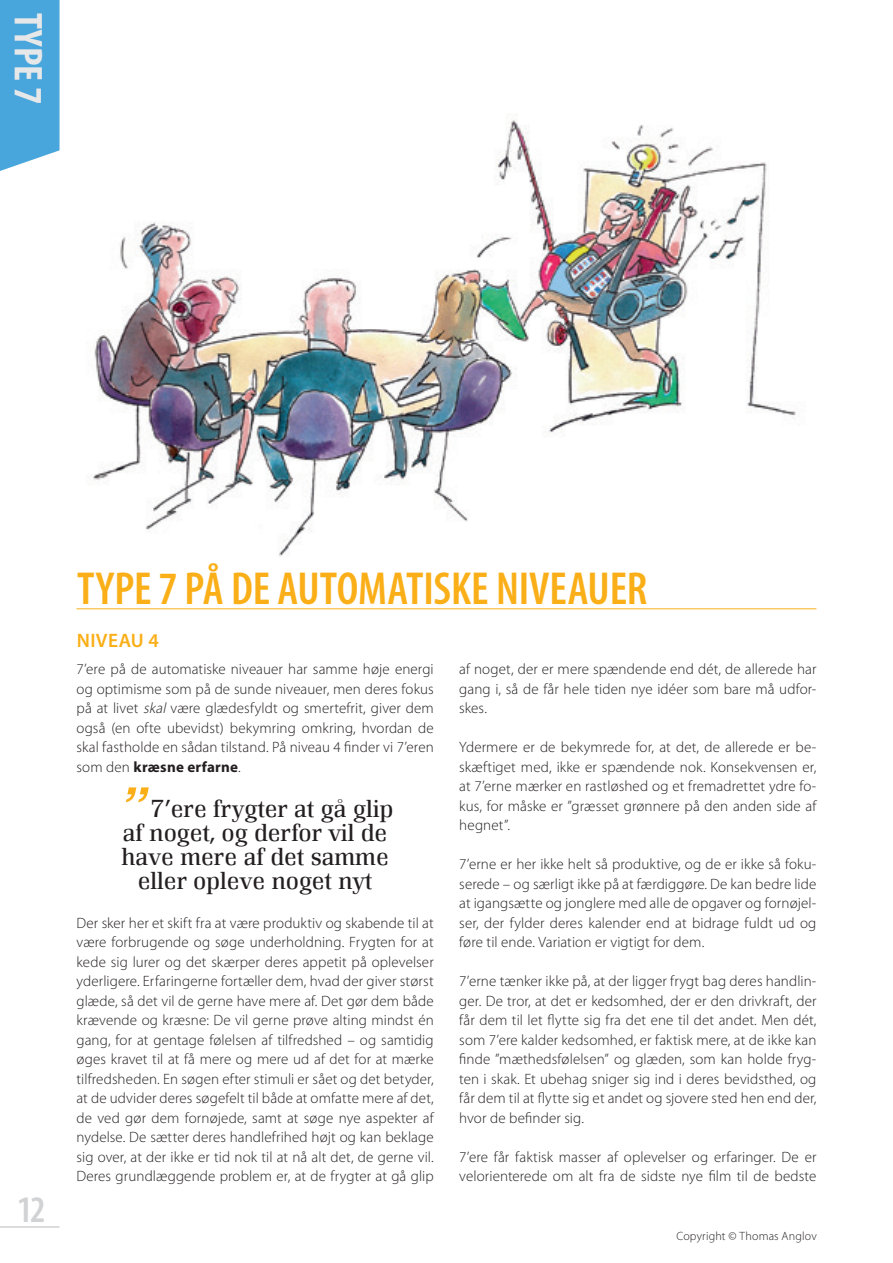
<style>
.page{position:relative;width:893px;height:1263px;background:#fff}
.page>*{position:absolute;margin:0;border:0;box-sizing:border-box;transform-origin:0 0}
.t1{font:600 condensed 46.5px "Myriad Pro";letter-spacing:-.005em;color:#faaf18}
.t2{font:700 condensed 40.5px "Myriad Pro";color:#e6e7e9}
.t3{font:600 condensed 37.5px "Myriad Pro";color:#d1d2d4}
.t4{font:300 25.5px/24px "Renault T";color:#231f20;text-align:center}
.t5{font:600 19.5px "Myriad Pro";letter-spacing:.025em;color:#faaf18}
.t6{font:300 15px/19.5px "Myriad Pro";letter-spacing:.005em;color:#231f20;text-align:justify}
.t7{font:300 12px "Myriad Pro";letter-spacing:.015em;color:#231f20}
.s1{font-style:italic}
.s2{font-weight:700}
.s3{font-family:"Helvetica";font-weight:700;font-style:italic;font-size:54px;color:#faaf18}
</style>
<div class="page">
<img style="left:93px;top:119px;width:703px;height:437px">
<hr style="left:77px;top:609px;width:739px;height:1px;background:#faaf18">
<div style="left:0;top:0;width:60px;height:171px;background:#48a6dc"></div>
<hr style="left:0;top:1226px;width:60px;height:2px;background:#d1d2d4">
<h2 class="t2" style="left:54px;top:13px;width:93px;rotate:90deg">TYPE 7</h2>
<h3 class="t3" style="left:17px;top:1186px;width:30px">12</h3>
<h1 class="t1" style="left:77px;top:560px;width:572px">TYPE 7 PÅ DE AUTOMATISKE NIVEAUER</h1>
<h3 class="t5" style="left:77px;top:628px;width:84px">NIVEAU 4</h3>
<p class="t6" style="left:77px;top:659px;width:359px">7’ere på de automatiske niveauer har samme høje energi og optimisme som på de sunde niveauer, men deres fokus på at livet <span class="s1">skal</span> være glædesfyldt og smertefrit, giver dem også (en ofte ubevidst) bekymring omkring, hvordan de skal fastholde en sådan tilstand. På niveau 4 finder vi 7’eren som den <span class="s2">kræsne erfarne</span>.</p>
<h3 class="t4" style="left:117px;top:797px;width:278px"><span class="s3">”</span> 7’ere frygter at gå glip af noget, og derfor vil de have mere af det samme eller opleve noget nyt</h3>
<p class="t6" style="left:77px;top:913px;width:359px">Der sker her et skift fra at være produktiv og skabende til at være forbrugende og søge underholdning. Frygten for at kede sig lurer og det skærper deres appetit på oplevelser yderligere. Erfaringerne fortæller dem, hvad der giver størst glæde, så det vil de gerne have mere af. Det gør dem både krævende og kræsne: De vil gerne prøve alting mindst én gang, for at gentage følelsen af tilfredshed – og samtidig øges kravet til at få mere og mere ud af det for at mærke tilfredsheden. En søgen efter stimuli er sået og det betyder, at de udvider deres søgefelt til både at omfatte mere af det, de ved gør dem fornøjede, samt at søge nye aspekter af nydelse. De sætter deres handlefrihed højt og kan beklage sig over, at der ikke er tid nok til at nå alt det, de gerne vil.<br>Deres grundlæggende problem er, at de frygter at gå glip</p>
<p class="t6" style="left:459px;top:659px;width:359px">af noget, der er mere spændende end dét, de allerede har gang i, så de får hele tiden nye idéer som bare må udfor&shy;skes.</p>
<p class="t6" style="left:459px;top:737px;width:359px">Ydermere er de bekymrede for, at det, de allerede er be&shy;skæftiget med, ikke er spændende nok. Konsekvensen er, at 7’erne mærker en rastløshed og et fremadrettet ydre fo&shy;kus, for måske er ”græsset grønnere på den anden side af hegnet”.</p>
<p class="t6" style="left:459px;top:854px;width:359px">7’erne er her ikke helt så produktive, og de er ikke så foku&shy;serede – og særligt ikke på at færdiggøre. De kan bedre lide at igangsætte og jonglere med alle de opgaver og fornøjel&shy;ser, der fylder deres kalender end at bidrage fuldt ud og føre til ende. Variation er vigtigt for dem.</p>
<p class="t6" style="left:459px;top:971px;width:359px">7’erne tænker ikke på, at der ligger frygt bag deres handlin&shy;ger. De tror, at det er kedsomhed, der er den drivkraft, der får dem til let flytte sig fra det ene til det andet. Men dét, som 7’ere kalder kedsomhed, er faktisk mere, at de ikke kan finde ”mæthedsfølelsen” og glæden, som kan holde fryg&shy;ten i skak. Et ubehag sniger sig ind i deres bevidsthed, og får dem til at flytte sig et andet og sjovere sted hen end der, hvor de befinder sig.</p>
<p class="t6" style="left:459px;top:1147px;width:359px">7’ere får faktisk masser af oplevelser og erfaringer. De er velorienterede om alt fra de sidste nye film til de bedste</p>
<p class="t7" style="left:676px;top:1229px;width:142px">Copyright © Thomas Anglov</p>
</div>
